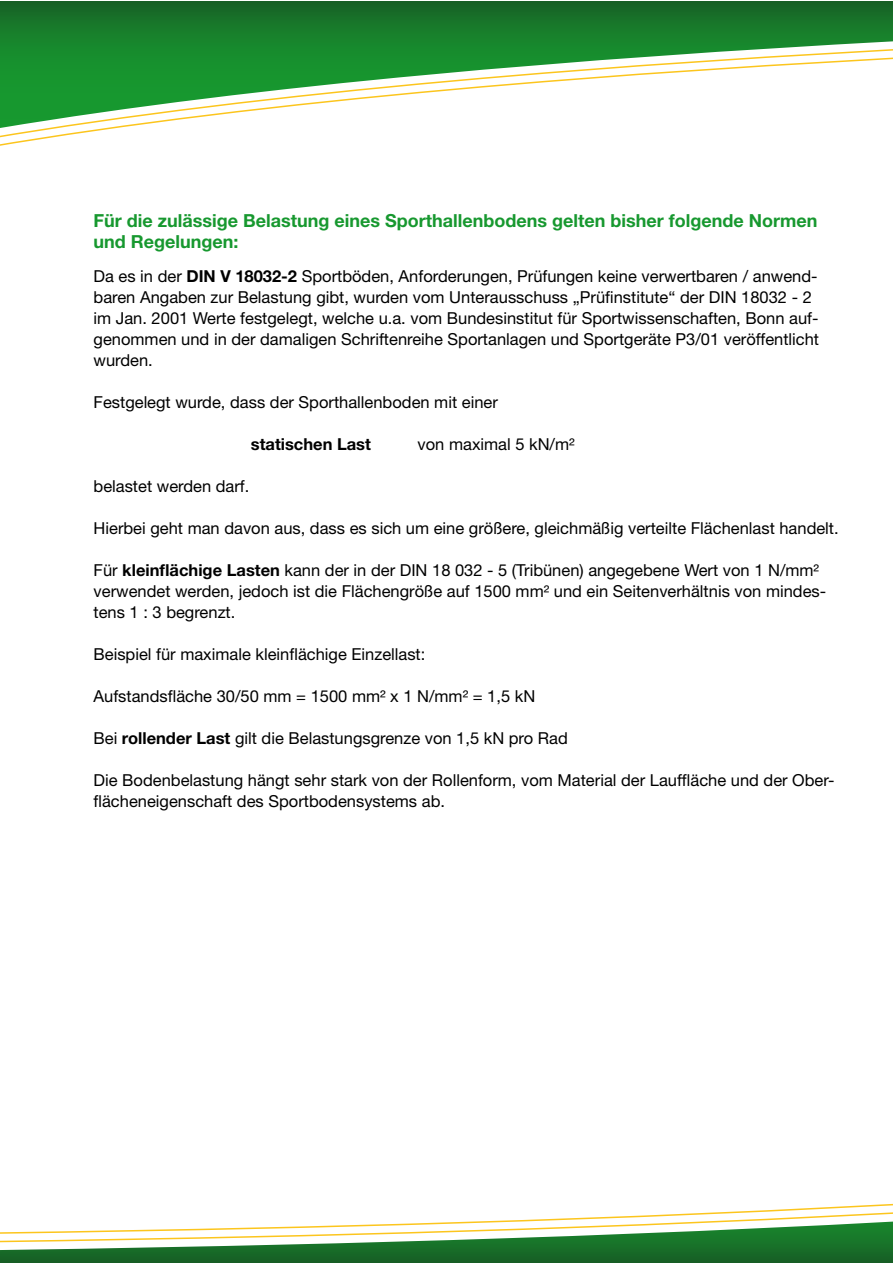
<style>
.page{position:relative;width:893px;height:1263px;background:#fff}
.page>*{position:absolute;margin:0;border:0;box-sizing:border-box;transform-origin:0 0}
.t1{font:700 18px/21.6px "Helvetica Neue";color:#17982f}
.t2{font:16.5px/21px "Helvetica Neue";color:#000}
.t3{font:700 16.5px "Helvetica Neue";color:#000}
.s1{font-weight:700}
</style>
<div class="page">
<svg style="left:0;top:1px;width:892px;height:127px"></svg>
<svg style="left:492px;top:1203px;width:400px;height:18px"></svg>
<svg style="left:0;top:1221px;width:892px;height:42px"></svg>
<p class="t1" style="left:94px;top:209px;width:725px">Für die zulässige Belastung eines Sporthallenbodens gelten bisher folgende Normen und Regelungen:</p>
<p class="t2" style="left:94px;top:265px;width:727px">Da es in der <span class="s1">DIN V 18032-2</span> Sportböden, Anforderungen, Prüfungen keine verwertbaren / anwend&shy;baren Angaben zur Belastung gibt, wurden vom Unterausschuss „Prüfinstitute“ der DIN 18032 - 2 im Jan. 2001 Werte festgelegt, welche u.a. vom Bundesinstitut für Sportwissenschaften, Bonn auf&shy;genommen und in der damaligen Schriftenreihe Sportanlagen und Sportgeräte P3/01 veröffentlicht wurden.</p>
<p class="t2" style="left:94px;top:391px;width:406px">Festgelegt wurde, dass der Sporthallenboden mit einer</p>
<p class="t3" style="left:251px;top:434px;width:122px">statischen Last</p>
<p class="t2" style="left:418px;top:433px;width:159px">von maximal 5 kN/m²</p>
<p class="t2" style="left:94px;top:475px;width:157px">belastet werden darf.</p>
<p class="t2" style="left:94px;top:517px;width:747px">Hierbei geht man davon aus, dass es sich um eine größere, gleichmäßig verteilte Flächenlast handelt.</p>
<p class="t2" style="left:94px;top:559px;width:734px">Für <span class="s1">kleinflächige Lasten</span> kann der in der DIN 18 032 - 5 (Tribünen) angegebene Wert von 1 N/mm² verwendet werden, jedoch ist die Flächengröße auf 1500 mm² und ein Seitenverhältnis von mindes&shy;tens 1 : 3 begrenzt.</p>
<p class="t2" style="left:94px;top:643px;width:333px">Beispiel für maximale kleinflächige Einzellast:</p>
<p class="t2" style="left:94px;top:685px;width:443px">Aufstandsfläche 30/50 mm = 1500 mm² x 1 N/mm² = 1,5 kN</p>
<p class="t2" style="left:94px;top:727px;width:476px">Bei <span class="s1">rollender Last</span> gilt die Belastungsgrenze von 1,5 kN pro Rad</p>
<p class="t2" style="left:94px;top:769px;width:742px">Die Bodenbelastung hängt sehr stark von der Rollenform, vom Material der Lauffläche und der Ober&shy;flächeneigenschaft des Sportbodensystems ab.</p>
</div>
